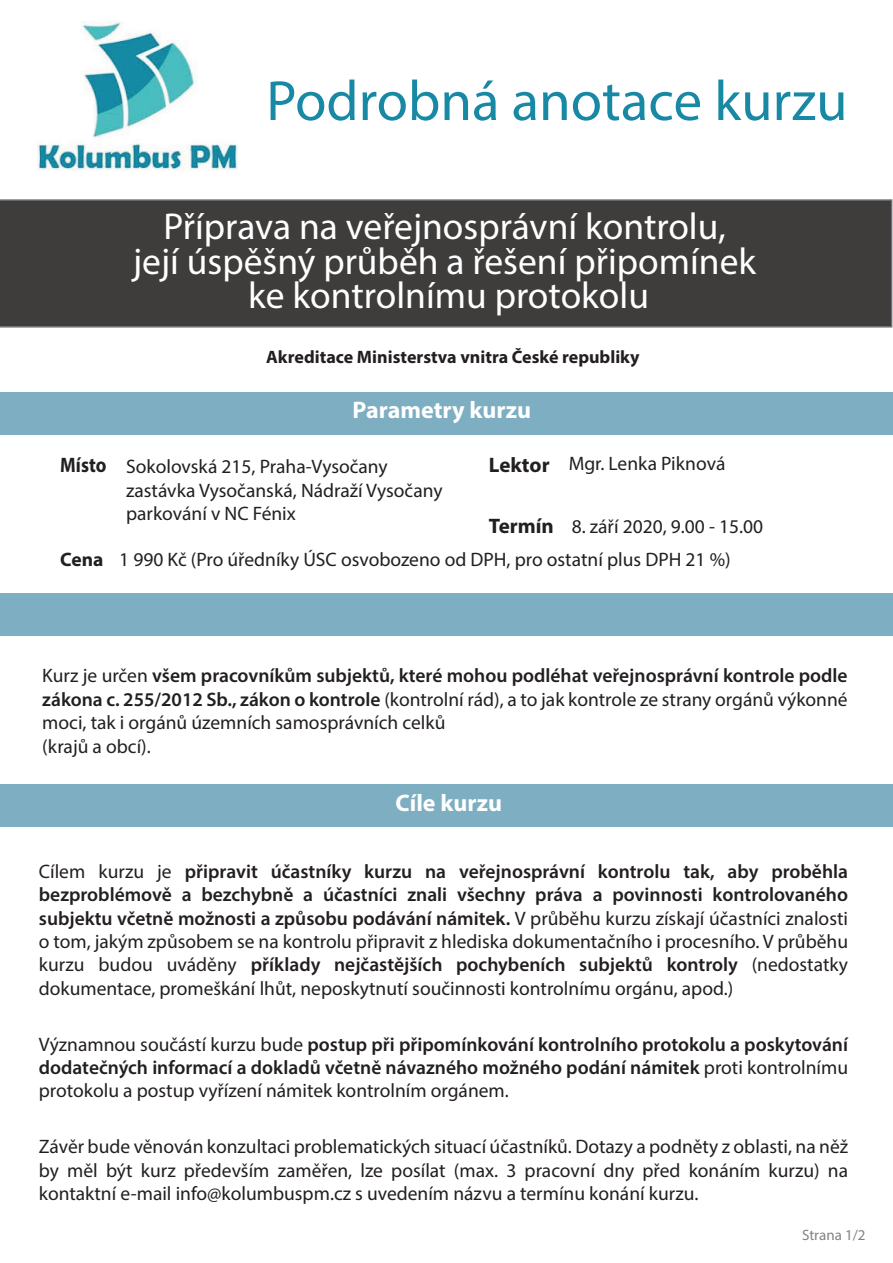
<style>
.page{position:relative;width:893px;height:1263px;background:#fff}
.page>*{position:absolute;margin:0;border:0;box-sizing:border-box;transform-origin:0 0}
.t1{font:57px "Myriad Pro";color:#1889a5}
.t2{font:37.5px/34.5px "Myriad Pro";color:#fff;text-align:center}
.t3{font:700 24px "Myriad Pro";color:#fff}
.t4{font:700 21px "Myriad Pro";color:#231f20}
.t5{font:700 21px "Myriad Pro";color:#231f20;scale:.88 1}
.t6{font:19.5px/23.4px "Myriad Pro";color:#231f20}
.t7{font:600 19.5px/23.4px "Myriad Pro";color:#231f20;text-align:justify}
.t8{font:700 18px "Myriad Pro";color:#231f20}
.t9{font:15px "Myriad Pro";color:#808285}
.s1{font-weight:700}
.s2{font-weight:600}
.s3{font-weight:400}
</style>
<div class="page">
<div style="left:0;top:199px;width:892px;height:129px;background:#3e3d3c"></div>
<div style="left:0;top:392px;width:893px;height:42px;background:#7eaec2"></div>
<div style="left:0;top:593px;width:893px;height:42px;background:#7eaec2"></div>
<div style="left:0;top:784px;width:892px;height:42px;background:#7eaec2"></div>
<img style="left:38px;top:21px;width:199px;height:149px">
<h1 class="t1" style="left:266px;top:66px;width:583px">Podrobná anotace kurzu</h1>
<h2 class="t2" style="left:133px;top:209px;width:624px">Příprava na veřejnosprávní kontrolu,<br>její úspěšný průběh a řešení připomínek ke kontrolnímu protokolu</h2>
<p class="t8" style="left:266px;top:345px;width:375px">Akreditace Ministerstva vnitra České republiky</p>
<p class="t3" style="left:353px;top:394px;width:180px">Parametry kurzu</p>
<p class="t5" style="left:60px;top:451px;width:54px">Místo</p>
<p class="t4" style="left:489px;top:451px;width:62px">Lektor</p>
<p class="t6" style="left:126px;top:455px;width:318px">Sokolovská 215, Praha-Vysočany zastávka Vysočanská, Nádraží Vysočany parkování v NC Fénix</p>
<p class="t4" style="left:489px;top:513px;width:66px">Termín</p>
<p class="t6" style="left:569px;top:452px;width:158px">Mgr. Lenka Piknová</p>
<p class="t6" style="left:572px;top:515px;width:193px">8. září 2020, 9.00 - 15.00</p>
<p class="t6" style="left:60px;top:548px;width:672px"><span class="s1">Cena</span> 1 990 Kč (Pro úředníky ÚSC osvobozeno od DPH, pro ostatní plus DPH 21 %)</p>
<p class="t6" style="left:42px;top:664px;width:807px">Kurz je určen <span class="s2">všem pracovníkům subjektů, které mohou podléhat veřejnosprávní kontrole podle zákona c. 255/2012 Sb., zákon o kontrole</span> (kontrolní rád), a to jak kontrole ze strany orgánů výkonné moci, tak i orgánů územních samosprávních celků<br>(krajů a obcí).</p>
<p class="t3" style="left:396px;top:787px;width:108px">Cíle kurzu</p>
<p class="t6" style="left:39px;top:859px;width:811px;text-align:justify">Cílem kurzu je <span class="s2">připravit účastníky kurzu na veřejnosprávní kontrolu tak, aby proběhla bezproblémově a bezchybně a účastníci znali všechny práva a povinnosti kontrolovaného subjektu včetně možnosti a způsobu podávání námitek.</span> V průběhu kurzu získají účastníci znalosti o tom, jakým způsobem se na kontrolu připravit z hlediska dokumentačního i procesního. V průběhu kurzu budou uváděny <span class="s2">příklady nejčastějších pochybeních subjektů kontroly</span> (nedostatky dokumentace, promeškání lhůt, neposkytnutí součinnosti kontrolnímu orgánu, apod.)</p>
<p class="t7" style="left:39px;top:1032px;width:811px"><span class="s3">Významnou součástí kurzu bude</span> postup při připomínkování kontrolního protokolu a poskytování dodatečných informací a dokladů včetně návazného možného podání námitek <span class="s3">proti kontrolnímu protokolu a postup vyřízení námitek kontrolním orgánem.</span></p>
<p class="t6" style="left:39px;top:1134px;width:811px;text-align:justify">Závěr bude věnován konzultaci problematických situací účastníků. Dotazy a podněty z oblasti, na něž by měl být kurz především zaměřen, lze posílat (max. 3 pracovní dny před konáním kurzu) na kontaktní e-mail info@kolumbuspm.cz s uvedením názvu a termínu konání kurzu.</p>
<p class="t9" style="left:802px;top:1225px;width:65px">Strana 1/2</p>
</div>
